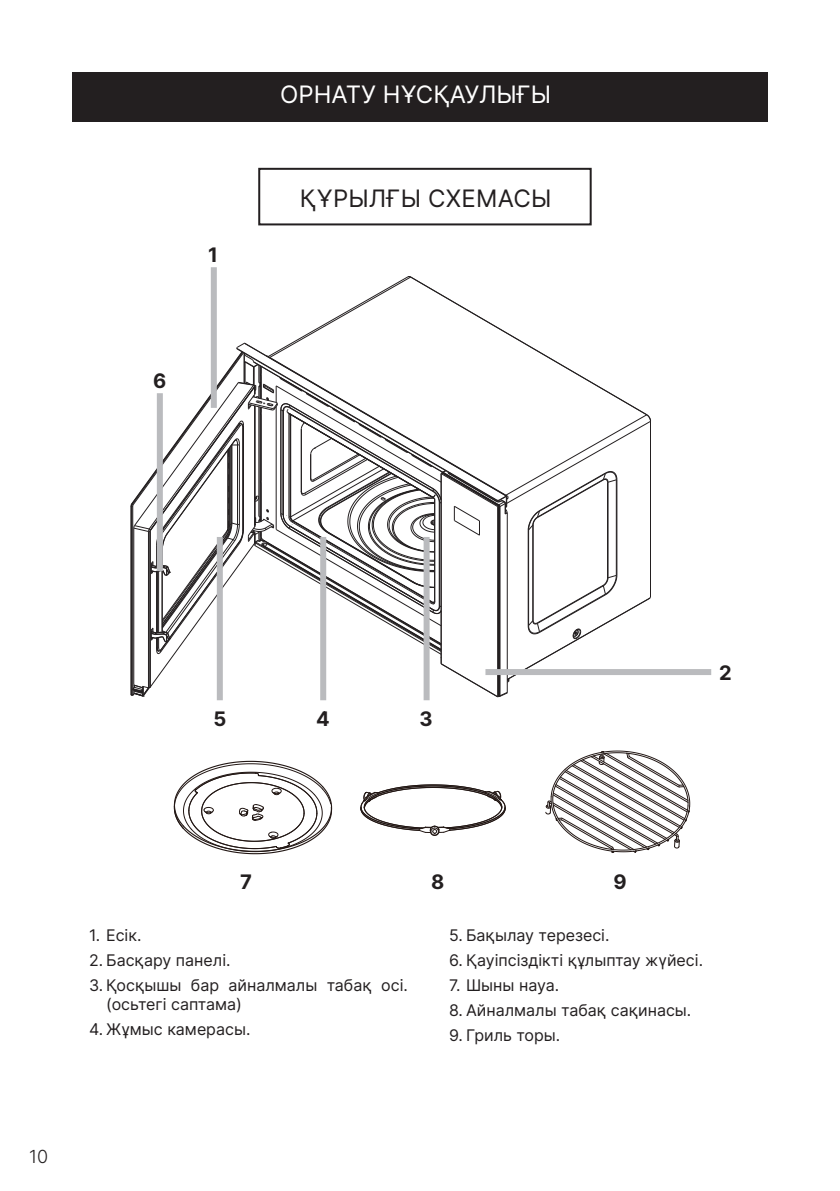
<style>
.page{position:relative;width:840px;height:1191px;background:#fff}
.page>*{position:absolute;margin:0;border:0;box-sizing:border-box;transform-origin:0 0}
.Заголовок_раздела{font:24px "Inter V";color:#fff}
.Заголовок_раздела-2{font:24px "Inter V";letter-spacing:.01em;color:#231f20}
.Цифры_на_схемах{font:20px "Inter V";color:#231f20}
.t1{font:18px "Inter V";color:#231f20}
.t2{font:16px/19.2px "Inter V";color:#231f20}
</style>
<div class="page">
<div style="left:72px;top:72px;width:695px;height:49px;background:#231f20"></div>
<div style="left:258px;top:168px;width:333px;height:57px;border:2px solid #231f20"></div>
<svg style="left:360px;top:784px;width:146px;height:52px"></svg>
<svg style="left:173px;top:760px;width:159px;height:95px"></svg>
<svg style="left:545px;top:750px;width:145px;height:103px"></svg>
<svg style="left:130px;top:275px;width:521px;height:423px"></svg>
<div style="left:320px;top:537px;width:6px;height:163px;background:#babbbe"></div>
<div style="left:211px;top:267px;width:6px;height:141px;background:#babbbe"></div>
<div style="left:485px;top:669px;width:225px;height:6px;background:#babbbe"></div>
<div style="left:423px;top:537px;width:6px;height:163px;background:#babbbe"></div>
<div style="left:217px;top:537px;width:6px;height:163px;background:#babbbe"></div>
<div style="left:157px;top:393px;width:6px;height:178px;background:#babbbe"></div>
<p class="Цифры_на_схемах" style="left:208px;top:240px;width:11px">1</p>
<p class="Цифры_на_схемах" style="left:153px;top:366px;width:15px">6</p>
<p class="Заголовок_раздела" style="left:280px;top:77px;width:272px">ОРНАТУ НҰСҚАУЛЫҒЫ</p>
<p class="Заголовок_раздела-2" style="left:300px;top:181px;width:253px">ҚҰРЫЛҒЫ СХЕМАСЫ</p>
<p class="Цифры_на_схемах" style="left:213px;top:704px;width:14px">5</p>
<p class="Цифры_на_схемах" style="left:316px;top:704px;width:15px">4</p>
<p class="Цифры_на_схемах" style="left:419px;top:704px;width:15px">3</p>
<p class="Цифры_на_схемах" style="left:718px;top:658px;width:14px">2</p>
<p class="t1" style="left:29px;top:1143px;width:21px">10</p>
<p class="Цифры_на_схемах" style="left:240px;top:867px;width:13px">7</p>
<p class="Цифры_на_схемах" style="left:431px;top:867px;width:15px">8</p>
<p class="Цифры_на_схемах" style="left:613px;top:867px;width:15px">9</p>
<p class="t2" style="left:89px;top:925px;width:54px">1. Есік.</p>
<p class="t2" style="left:89px;top:950px;width:143px">2. Басқару панелі.</p>
<p class="t2" style="left:106px;top:975px;width:303px;text-indent:-17px">3. Қосқышы бар айналмалы табақ осі. (осьтегі саптама)</p>
<p class="t2" style="left:89px;top:1019px;width:163px">4. Жұмыс камерасы.</p>
<p class="t2" style="left:449px;top:925px;width:162px">5. Бақылау терезесі.</p>
<p class="t2" style="left:449px;top:950px;width:255px">6. Қауіпсіздікті құлыптау жүйесі.</p>
<p class="t2" style="left:449px;top:975px;width:112px">7. Шыны науа.</p>
<p class="t2" style="left:449px;top:1000px;width:244px">8. Айналмалы табақ сақинасы.</p>
<p class="t2" style="left:449px;top:1025px;width:113px">9. Гриль торы.</p>
</div>
